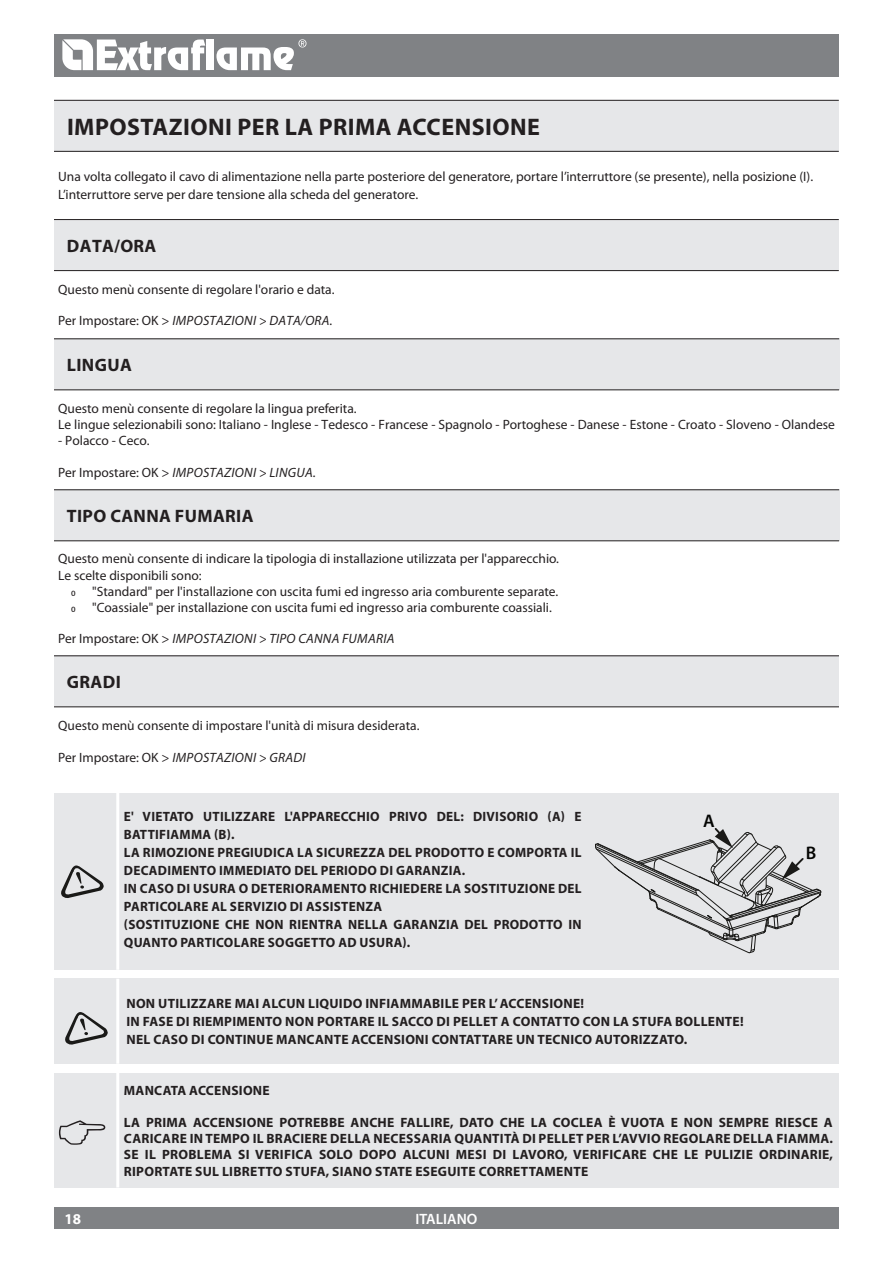
<style>
.page{position:relative;width:893px;height:1263px;background:#fff}
.page>*{position:absolute;margin:0;border:0;box-sizing:border-box;transform-origin:0 0}
.t1{font:700 24px "Myriad Pro";letter-spacing:.02em;color:#231f20}
.t2{font:600 18.3px "Myriad Pro";color:#040503}
.t3{font:700 18px "Myriad Pro";letter-spacing:.02em;color:#231f20}
.t4{font:600 15px "Myriad Pro";color:#fff}
.t5{font:700 15px "Myriad Pro";color:#fff}
.t6{font:700 13.5px/18px "Myriad Pro";letter-spacing:.02em;color:#231f20}
.t7{font:13.5px/16.2px "Myriad Pro";color:#231f20}
.t8{font:italic 13.5px "Myriad Pro";letter-spacing:.02em;color:#231f20}
.s1{font-style:normal}
</style>
<div class="page">
<div style="left:54px;top:34px;width:785px;height:43px;background:#808285"></div>
<div style="left:54px;top:1208px;width:785px;height:21px;background:#808285"></div>
<svg style="left:62px;top:39px;width:143px;height:31px"></svg>
<div style="left:207px;top:40px;width:7px;height:30px;background:#fff"></div>
<svg style="left:216px;top:39px;width:90px;height:31px"></svg>
<div style="left:54px;top:220px;width:785px;height:51px;background:#e6e7e9"></div>
<hr style="left:54px;top:219px;width:785px;height:1px;background:#231f20">
<hr style="left:54px;top:270px;width:785px;height:1px;background:#231f20">
<div style="left:54px;top:339px;width:785px;height:51px;background:#e6e7e9"></div>
<hr style="left:54px;top:339px;width:785px;height:1px;background:#231f20">
<hr style="left:54px;top:390px;width:785px;height:1px;background:#231f20">
<div style="left:54px;top:656px;width:785px;height:51px;background:#e6e7e9"></div>
<hr style="left:54px;top:655px;width:785px;height:1px;background:#231f20">
<hr style="left:54px;top:707px;width:785px;height:1px;background:#231f20">
<div style="left:54px;top:100px;width:785px;height:51px;background:#e6e7e9"></div>
<hr style="left:54px;top:100px;width:785px;height:1px;background:#231f20">
<hr style="left:54px;top:151px;width:785px;height:1px;background:#231f20">
<div style="left:54px;top:1073px;width:785px;height:114px;background:#e6e7e9"></div>
<hr style="left:116px;top:1073px;width:3px;height:114px;background:#fff">
<div style="left:54px;top:979px;width:785px;height:85px;background:#e6e7e9"></div>
<hr style="left:116px;top:979px;width:3px;height:85px;background:#fff">
<svg style="left:65px;top:1012px;width:43px;height:33px"></svg>
<div style="left:54px;top:793px;width:785px;height:177px;background:#e6e7e9"></div>
<hr style="left:116px;top:793px;width:3px;height:177px;background:#fff">
<svg style="left:61px;top:865px;width:43px;height:33px"></svg>
<svg style="left:595px;top:828px;width:226px;height:125px"></svg>
<div style="left:54px;top:490px;width:785px;height:51px;background:#e6e7e9"></div>
<hr style="left:54px;top:489px;width:785px;height:1px;background:#231f20">
<hr style="left:54px;top:540px;width:785px;height:1px;background:#231f20">
<h1 class="t1" style="left:67px;top:111px;width:267px">IMPOSTAZIONI PER LA PRIMA</h1>
<h1 class="t1" style="left:397px;top:111px;width:16px">ACCENSIONE</h1>
<p class="t7" style="left:58px;top:168px;width:756px;line-height:18px">Una volta collegato il cavo di alimentazione nella parte posteriore del generatore, portare l’interruttore (se presente), nella posizione (I).<br>L’interruttore serve per dare tensione alla scheda del generatore.</p>
<h3 class="t3" style="left:67px;top:234px;width:67px">DATA/ORA</h3>
<p class="t7" style="left:58px;top:281px;width:278px">Questo menù consente di regolare l'orario e data.</p>
<p class="t8" style="left:58px;top:312px;width:276px"><span class="s1">Per Impostare: OK &gt;</span> IMPOSTAZIONI &gt; DATA/ORA.</p>
<h3 class="t3" style="left:67px;top:353px;width:66px">LINGUA</h3>
<p class="t7" style="left:58px;top:400px;width:778px">Questo menù consente di regolare la lingua preferita.<br>Le lingue selezionabili sono: Italiano - Inglese - Tedesco - Francese - Spagnolo - Portoghese - Danese - Estone - Croato - Sloveno - Olandese</p>
<p class="t7" style="left:58px;top:432px;width:93px">- Polacco - Ceco.</p>
<p class="t8" style="left:58px;top:464px;width:259px"><span class="s1">Per Impostare: OK &gt;</span> IMPOSTAZIONI &gt; LINGUA.</p>
<h3 class="t3" style="left:67px;top:504px;width:21px">TIPO</h3>
<h3 class="t3" style="left:110px;top:504px;width:13px">CANNA</h3>
<h3 class="t3" style="left:175px;top:504px;width:23px">FUMARIA</h3>
<p class="t7" style="left:58px;top:550px;width:502px">Questo menù consente di indicare la tipologia di installazione utilizzata per l'apparecchio.<br>Le scelte disponibili sono:</p>
<p class="t7" style="left:71px;top:583px;width:489px">Ř "Standard" per l'installazione con uscita fumi ed ingresso aria comburente separate.<br>Ř "Coassiale" per installazione con uscita fumi ed ingresso aria comburente coassiali.</p>
<p class="t8" style="left:58px;top:630px;width:258px"><span class="s1">Per Impostare: OK &gt;</span> IMPOSTAZIONI &gt; TIPO CANNA</p>
<p class="t8" style="left:342px;top:630px;width:17px">FUMA</p>
<p class="t8" style="left:376px;top:630px;width:20px">RIA</p>
<h3 class="t3" style="left:67px;top:670px;width:55px">GRADI</h3>
<p class="t7" style="left:58px;top:717px;width:363px">Questo menù consente di impostare l'unità di misura desiderata.</p>
<p class="t8" style="left:58px;top:749px;width:242px"><span class="s1">Per Impostare: OK &gt;</span> IMPOSTAZIONI &gt; GRADI</p>
<p class="t6" style="left:124px;top:807px;width:458px">E' VIETATO UTILIZZARE L'APPARECCHIO PRIVO DEL: DIVISORIO (A) E<br>BATTIFIAMMA</p>
<p class="t6" style="left:214px;top:825px;width:22px">(B).</p>
<p class="t6" style="left:124px;top:843px;width:459px;text-indent:94px">PREGIUDICA LA SICUREZZA DEL PRODOTTO E COMPORTA IL DECADIMENTO IMMEDIATO DEL PERIODO DI GARANZIA.<br>IN CASO DI USURA O DETERIORAMENTO RICHIEDERE LA SOSTITUZIONE DEL PARTICOLARE AL SERVIZIO DI ASSISTENZA<br>(SOSTITUZIONE CHE NON RIENTRA NELLA GARANZIA DEL PRODOTTO IN QUANTO PARTICOLARE SOGGETTO AD USURA).</p>
<p class="t6" style="left:124px;top:843px;width:28px">LA RIMOZIONE</p>
<h2 class="t2" style="left:703px;top:809px;width:13px">A</h2>
<p class="t6" style="left:126px;top:994px;width:11px">NON</p>
<p class="t6" style="left:158px;top:994px;width:25px">UTILIZZARE</p>
<p class="t6" style="left:235px;top:994px;width:37px">MAI ALCUN</p>
<p class="t6" style="left:308px;top:994px;width:31px">LIQUIDO</p>
<p class="t6" style="left:365px;top:994px;width:30px">INFIAMMABILE</p>
<p class="t6" style="left:462px;top:994px;width:9px">PER</p>
<p class="t6" style="left:489px;top:994px;width:21px">L’ ACCENSIONE</p>
<p class="t6" style="left:580px;top:994px;width:5px">!</p>
<p class="t6" style="left:126px;top:1012px;width:32px">IN FASE</p>
<p class="t6" style="left:176px;top:1012px;width:26px">DI RIEMPIMEN</p>
<p class="t6" style="left:265px;top:1012px;width:30px">TO NON</p>
<p class="t6" style="left:317px;top:1012px;width:10px">POR</p>
<p class="t6" style="left:343px;top:1012px;width:16px">TARE</p>
<p class="t6" style="left:378px;top:1012px;width:24px">IL SACCO</p>
<p class="t6" style="left:437px;top:1012px;width:25px">DI PELLE</p>
<p class="t6" style="left:491px;top:1012px;width:32px">T A CON</p>
<p class="t6" style="left:540px;top:1012px;width:53px">TATTO CON</p>
<p class="t6" style="left:613px;top:1012px;width:72px">LA STUFA BOLLEN</p>
<p class="t6" style="left:725px;top:1012px;width:20px">TE!</p>
<p class="t6" style="left:126px;top:1030px;width:562px">NEL CASO DI CONTINUE MANCANTE ACCENSIONI CONTATTARE UN TECNICO AUTORIZZATO.</p>
<h2 class="t2" style="left:806px;top:841px;width:12px">B</h2>
<p class="t6" style="left:124px;top:1081px;width:147px">MANCATA ACCENSIONE</p>
<p class="t6" style="left:124px;top:1114px;width:711px;line-height:16.2px;text-align:justify">LA PRIMA ACCENSIONE POTREBBE ANCHE FALLIRE, DATO CHE LA COCLEA È VUOTA E NON SEMPRE RIESCE A CARICARE IN TEMPO IL BRACIERE DELLA NECESSARIA QUANTITÀ DI PELLET PER L’AVVIO REGOLARE DELLA F IAMMA.<br>SE IL PROBLEMA SI VERIFICA SOLO DOPO ALCUNI MESI DI LAVORO, VERIFICARE CHE LE PULIZIE ORDINARIE, RIPORTATE SUL LIBRETTO STUFA, SIANO STATE ESEGUITE CORRETTAMENTE</p>
<p class="t5" style="left:65px;top:1209px;width:18px">18</p>
<p class="t4" style="left:416px;top:1209px;width:63px">ITALIANO</p>
</div>
